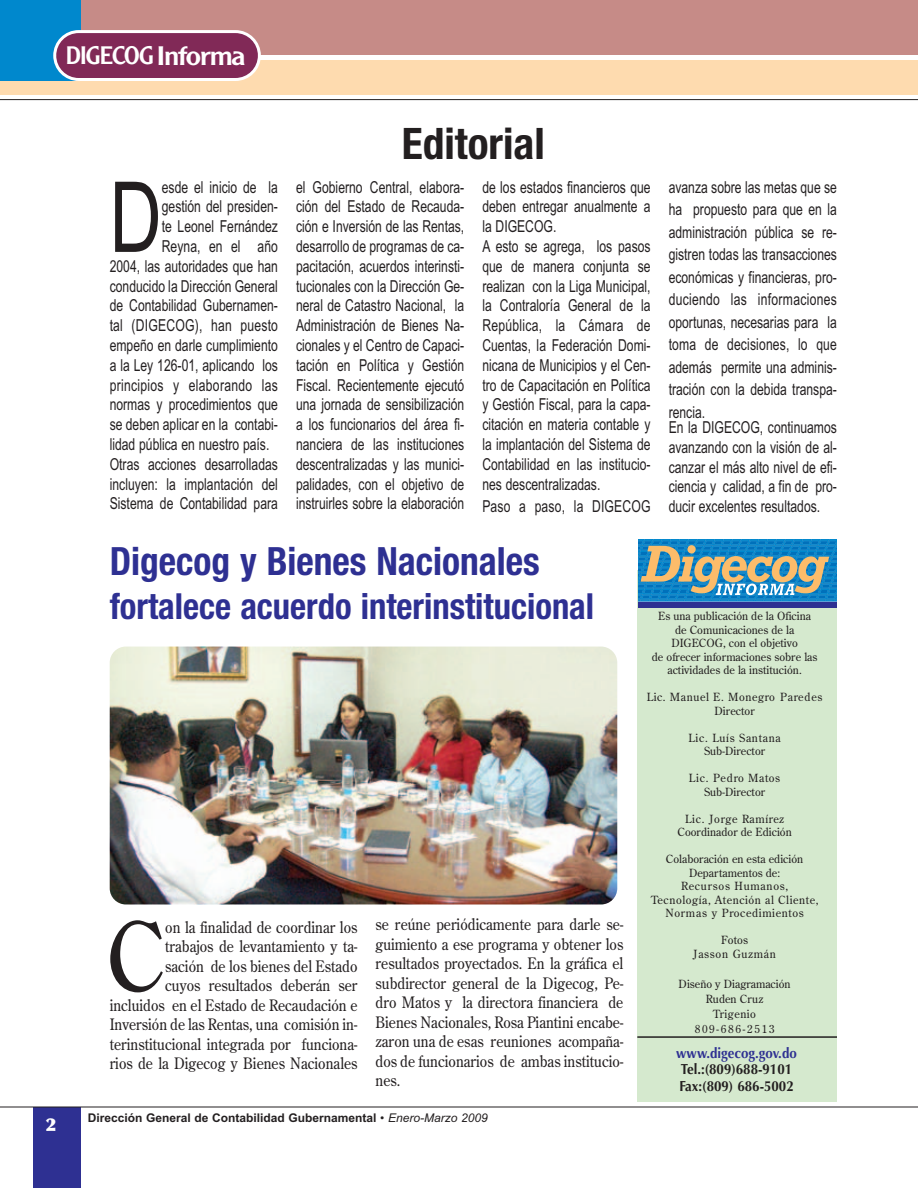
<style>
.page{position:relative;width:918px;height:1188px;background:#fff}
.page>*{position:absolute;margin:0;border:0;box-sizing:border-box;transform-origin:0 0}
.t1{font:98.1px "Arial Narrow";color:#231f20;scale:.9 1}
.t2{font:95.7px "Century Old Style";color:#231f20;scale:.9 1}
.t3{font:700 condensed 43.5px "Helvetica Neue";color:#231f20}
.t4{font:700 condensed 39px "Helvetica Neue";color:#2e3092;scale:.96 1}
.t5{font:700 condensed 36px "Helvetica Neue";color:#2e3092;scale:.96 1}
.t6{font:26.55px "Clearface Gothic Regular DTC";letter-spacing:-.05em;color:#fff;scale:1.07 1}
.t7{font:900 18px "Optima";color:#fff}
.t8{font:16.5px/19.8px "Arial Narrow";color:#231f20;text-align:justify;scale:.9 1}
.t9{font:16.5px "Arial Narrow";letter-spacing:.02em;color:#231f20;scale:.9 1}
.t10{font:15.75px/19.5px "Century Old Style";color:#231f20;text-align:right;scale:.9 1}
.t11{font:700 14.55px/16.5px "Optima";color:#231f20;scale:.91 1}
.t12{font:700 14.55px "Optima";color:#2e3092;scale:.91 1}
.t13{font:700 12px "Arial";color:#231f20}
.t14{font:11.25px/13.5px "Century Old Style";color:#231f20;text-align:center}
.t15{font:11.25px/13.5px "Century Old Style";letter-spacing:.05em;color:#231f20;text-align:center}
.t16{font:11.25px/13.5px "Century Old Style";letter-spacing:.06em;color:#231f20;text-align:center}
.t17{font:11.25px/13.5px "Century Old Style";letter-spacing:.065em;color:#231f20;text-align:center}
.s1{font-size:28.05px}
.s2{font-weight:400}
.s3{font-weight:400;font-style:italic}
</style>
<div class="page">
<img style="left:110px;top:647px;width:507px;height:257px">
<div style="left:637px;top:570px;width:200px;height:531px;background:#d5e9ce"></div>
<div style="left:34px;top:1107px;width:47px;height:81px;background:#2e3092"></div>
<hr style="left:0;top:99px;width:918px;height:1px;background:#231f20">
<div style="left:0;top:60px;width:918px;height:34px;background:#fedbaf"></div>
<div style="left:0;top:0;width:918px;height:55px;background:#c68b87"></div>
<hr style="left:0;top:1107px;width:918px;height:1px;background:#231f20">
<svg style="left:638px;top:540px;width:199px;height:68px;background:#568dab"></svg>
<hr style="left:637px;top:1036px;width:200px;height:2px;background:#231f20">
<div style="left:0;top:0;width:81px;height:81px;background:#0088cd"></div>
<svg style="left:53px;top:30px;width:208px;height:51px;background:#904b72"></svg>
<h3 class="t6" style="left:65px;top:39px;width:170px">DIGECOG<span class="s1">Informa</span></h3>
<p class="t7" style="left:46px;top:1114px;width:12px">2</p>
<h1 class="t1" style="left:110px;top:161px;width:60px">D</h1>
<p class="t8" style="left:162px;top:177px;width:131px">esde el inicio de la</p>
<p class="t8" style="left:162px;top:197px;width:131px">gestión del presiden-</p>
<p class="t8" style="left:162px;top:217px;width:131px">te Leonel Fernández</p>
<p class="t8" style="left:162px;top:236px;width:131px">Reyna, en el año</p>
<p class="t8" style="left:110px;top:256px;width:189px">2004, las autoridades que han</p>
<p class="t8" style="left:110px;top:276px;width:188px">conducido la Dirección General</p>
<p class="t8" style="left:110px;top:296px;width:189px">de Contabilidad Gubernamen-</p>
<p class="t8" style="left:110px;top:316px;width:189px">tal (DIGECOG), han puesto</p>
<p class="t8" style="left:110px;top:335px;width:188px">empeño en darle cumplimiento</p>
<p class="t8" style="left:110px;top:355px;width:188px">a la Ley 126-01, aplicando los</p>
<p class="t9" style="left:110px;top:375px;width:188px">principios y elaborando las</p>
<p class="t8" style="left:110px;top:395px;width:188px">normas y procedimientos que</p>
<p class="t8" style="left:110px;top:415px;width:189px">se deben aplicar en la contabi-</p>
<p class="t8" style="left:110px;top:434px;width:179px">lidad pública en nuestro país.</p>
<p class="t8" style="left:110px;top:454px;width:188px">Otras acciones desarrolladas</p>
<p class="t8" style="left:110px;top:474px;width:189px">incluyen: la implantación del</p>
<p class="t8" style="left:110px;top:494px;width:189px">Sistema de Contabilidad para</p>
<h3 class="t3" style="left:402px;top:117px;width:145px">Editorial</h3>
<p class="t8" style="left:296px;top:177px;width:189px">el Gobierno Central, elabora&shy;ción del Estado de Recauda&shy;ción e Inversión de las Rentas, desarrollo de programas de ca&shy;pacitación, acuerdos interinsti&shy;tucionales con la Dirección Ge&shy;neral de Catastro Nacional, la Administración de Bienes Na&shy;cionales y el Centro de Capaci&shy;tación en Política y Gestión Fiscal. Recientemente ejecutó una jornada de sensibilización a los funcionarios del área fi&shy;nanciera de las instituciones descentralizadas y las munici&shy;palidades, con el objetivo de instruirles sobre la elaboración</p>
<p class="t8" style="left:482px;top:177px;width:189px;text-align:left">de los estados financieros que deben entregar anualmente a la DIGECOG.<br>A esto se agrega, los pasos que de manera conjunta se realizan con la Liga Municipal, la Contraloría General de la<br>República, la Cámara de<br>Cuentas, la Federación Domi&shy;nicana de Municipios y el Cen&shy;tro de Capacitación en Política y Gestión Fiscal, para la capa&shy;citación en materia contable y la implantación del Sistema de<br>Contabilidad en las institucio&shy;nes descentralizadas.</p>
<p class="t8" style="left:482px;top:496px;width:189px">Paso a paso, la DIGECOG</p>
<p class="t8" style="left:669px;top:176px;width:189px;line-height:22.5px">avanza sobre las metas que se ha propuesto para que en la administración pública se re&shy;gistren todas las transacciones económicas y financieras, pro&shy;duciendo las informaciones oportunas, necesarias para la toma de decisiones, lo que además permite una adminis&shy;tración con la debida transpa&shy;rencia.</p>
<p class="t8" style="left:669px;top:417px;width:189px">En la DIGECOG, continuamos avanzando con la visión de al&shy;canzar el más alto nivel de efi&shy;ciencia y calidad, a fin de pro&shy;ducir excelentes resultados.</p>
<h3 class="t4" style="left:110px;top:538px;width:450px">Digecog y Bienes Nacionales</h3>
<h3 class="t5" style="left:110px;top:584px;width:506px">fortalece acuerdo interinstitucional</h3>
<p class="t10" style="left:110px;top:918px;width:277px">on la finalidad de coordinar los<br>trabajos de levantamiento y ta-<br>sación de los bienes del Estado<br>cuyos resultados deberán ser incluidos en el Estado de Recaudación e Inversión de las Rentas, una comisión in&shy;terinstitucional integrada por funciona&shy;rios de la Digecog y Bienes Nacionales</p>
<p class="t10" style="left:376px;top:915px;width:277px;text-align:justify">se reúne periódicamente para darle se&shy;guimiento a ese programa y obtener los resultados proyectados. En la gráfica el subdirector general de la Digecog, Pe&shy;dro Matos y la directora financiera de Bienes Nacionales, Rosa Piantini encabe&shy;zaron una de esas reuniones acompaña&shy;dos de funcionarios de ambas institucio&shy;nes.</p>
<h2 class="t2" style="left:106px;top:902px;width:67px">C</h2>
<p class="t13" style="left:88px;top:1111px;width:401px">Dirección General de Contabilidad Gubernamental <span class="s2">•</span> <span class="s3">Enero-Marzo 2009</span></p>
<p class="t14" style="left:652px;top:610px;width:167px">Es una publicación de la Oficina de Comunicaciones de la<br>DIGECOG, con el objetivo<br>de ofrecer informaciones sobre las actividades de la institución.</p>
<p class="t15" style="left:647px;top:691px;width:177px">Lic. Manuel E. Monegro Paredes<br>Director</p>
<p class="t16" style="left:689px;top:731px;width:94px">Lic. Luís Santana<br>Sub-Director</p>
<p class="t14" style="left:689px;top:772px;width:93px">Lic. Pedro Matos<br>Sub-Director</p>
<p class="t14" style="left:677px;top:812px;width:116px">Lic. Jorge Ramírez<br>Coordinador de Edición</p>
<p class="t15" style="left:651px;top:853px;width:169px">Colaboración en esta edición<br>Departamentos de:<br>Recursos Humanos,<br>Tecnología, Atención al Cliente,<br>Normas y Procedimientos</p>
<p class="t17" style="left:693px;top:934px;width:84px">Fotos<br>Jasson Guzmán</p>
<p class="t14" style="left:679px;top:976px;width:114px;line-height:15px">Diseño y Diagramación<br>Ruden Cruz<br>Trigenio<br>809-686-2513</p>
<p class="t12" style="left:676px;top:1045px;width:134px">www.digecog.gov.do</p>
<p class="t11" style="left:679px;top:1061px;width:127px">Tel.:(809)688-9101<br>Fax:(809) 686-5002</p>
</div>
